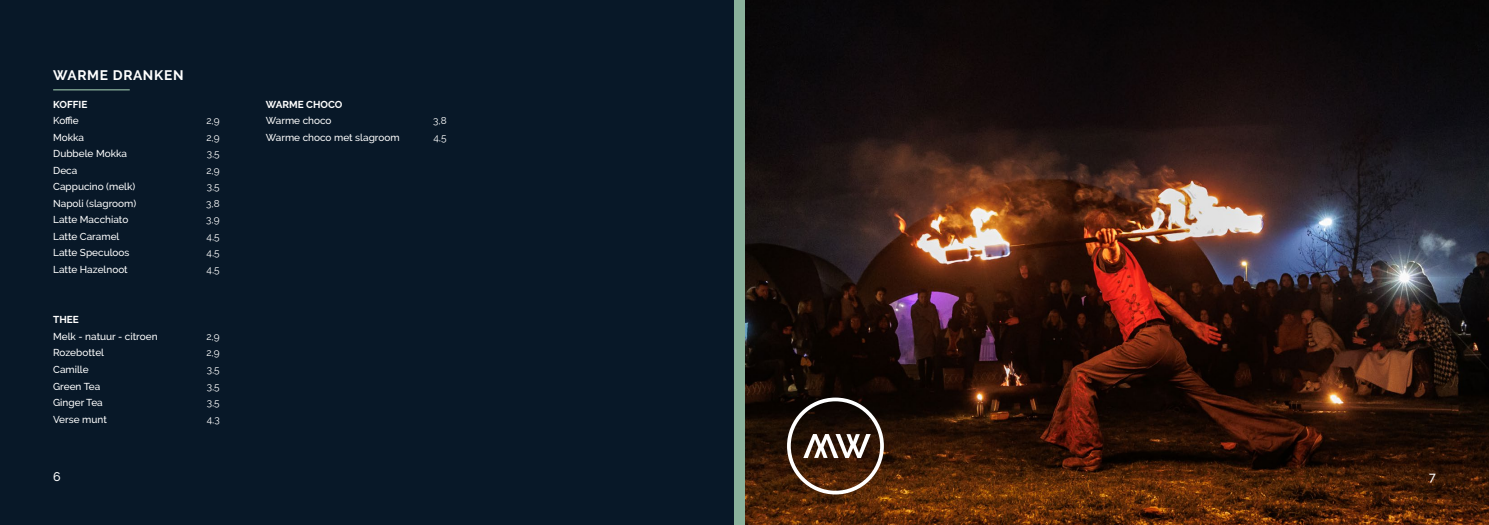
<style>
.page{position:relative;width:1489px;height:525px;background:#fff}
.page>*{position:absolute;margin:0;border:0;box-sizing:border-box;transform-origin:0 0}
.t1{font:700 13.75px "Raleway";letter-spacing:.05em;color:#fff}
.t2{font:500 12.5px "Raleway";color:#fff}
.t3{font:500 10px "Raleway";color:#fff}
.t4{font:10px "Raleway";color:#fff}
.t5{font:700 10px "Raleway";color:#fff}
</style>
<div class="page">
<div style="left:0;top:0;width:1488px;height:524px;background:#081828"></div>
<img style="left:744px;top:0;width:744px;height:524px">
<div style="left:734px;top:0;width:10px;height:524px;background:#8ab19b"></div>
<hr style="left:53px;top:89px;width:77px;height:1px;background:#8ab19b">
<svg style="left:803px;top:434px;width:67px;height:24px;background:#897c74"></svg>
<div style="left:787px;top:397px;width:96px;height:97px;border:4px solid #fff;border-radius:50%"></div>
<h1 class="t1" style="left:53px;top:68px;width:132px">WARME DRANKEN</h1>
<p class="t5" style="left:53px;top:98px;width:36px">KOFFIE</p>
<p class="t3" style="left:53px;top:115px;width:27px">Koffie</p>
<p class="t4" style="left:206px;top:112px;width:15px">2,9</p>
<p class="t3" style="left:53px;top:131px;width:32px">Mokka</p>
<p class="t4" style="left:206px;top:129px;width:15px">2,9</p>
<p class="t3" style="left:53px;top:148px;width:75px">Dubbele Mokka</p>
<p class="t4" style="left:207px;top:145px;width:15px">3,5</p>
<p class="t3" style="left:53px;top:164px;width:26px">Deca</p>
<p class="t4" style="left:206px;top:162px;width:15px">2,9</p>
<p class="t3" style="left:53px;top:181px;width:84px">Cappucino (melk)</p>
<p class="t4" style="left:207px;top:178px;width:15px">3,5</p>
<p class="t3" style="left:53px;top:197px;width:85px">Napoli (slagroom)</p>
<p class="t4" style="left:206px;top:195px;width:15px">3,8</p>
<p class="t3" style="left:53px;top:214px;width:77px">Latte Macchiato</p>
<p class="t4" style="left:206px;top:211px;width:15px">3,9</p>
<p class="t3" style="left:53px;top:230px;width:68px">Latte Caramel</p>
<p class="t4" style="left:206px;top:228px;width:15px">4,5</p>
<p class="t3" style="left:53px;top:246px;width:78px">Latte Speculoos</p>
<p class="t4" style="left:206px;top:244px;width:15px">4,5</p>
<p class="t3" style="left:53px;top:263px;width:76px">Latte Hazelnoot</p>
<p class="t4" style="left:206px;top:261px;width:15px">4,5</p>
<p class="t5" style="left:53px;top:314px;width:27px">THEE</p>
<p class="t3" style="left:53px;top:330px;width:106px">Melk - natuur - citroen</p>
<p class="t4" style="left:206px;top:328px;width:15px">2,9</p>
<p class="t3" style="left:53px;top:347px;width:52px">Rozebottel</p>
<p class="t4" style="left:206px;top:344px;width:15px">2,9</p>
<p class="t3" style="left:53px;top:363px;width:37px">Camille</p>
<p class="t4" style="left:207px;top:361px;width:15px">3,5</p>
<p class="t3" style="left:53px;top:380px;width:49px">Green Tea</p>
<p class="t4" style="left:207px;top:378px;width:15px">3,5</p>
<p class="t3" style="left:53px;top:396px;width:51px">Ginger Tea</p>
<p class="t4" style="left:207px;top:394px;width:15px">3,5</p>
<p class="t3" style="left:53px;top:413px;width:55px">Verse munt</p>
<p class="t4" style="left:207px;top:411px;width:15px">4,3</p>
<p class="t2" style="left:53px;top:469px;width:9px">6</p>
<p class="t5" style="left:266px;top:98px;width:78px">WARME CHOCO</p>
<p class="t3" style="left:266px;top:115px;width:67px">Warme choco</p>
<p class="t4" style="left:433px;top:112px;width:15px">3,8</p>
<p class="t3" style="left:266px;top:131px;width:135px">Warme choco met slagroom</p>
<p class="t4" style="left:433px;top:129px;width:15px">4,5</p>
<p class="t2" style="left:1428px;top:469px;width:8px">7</p>
</div>
